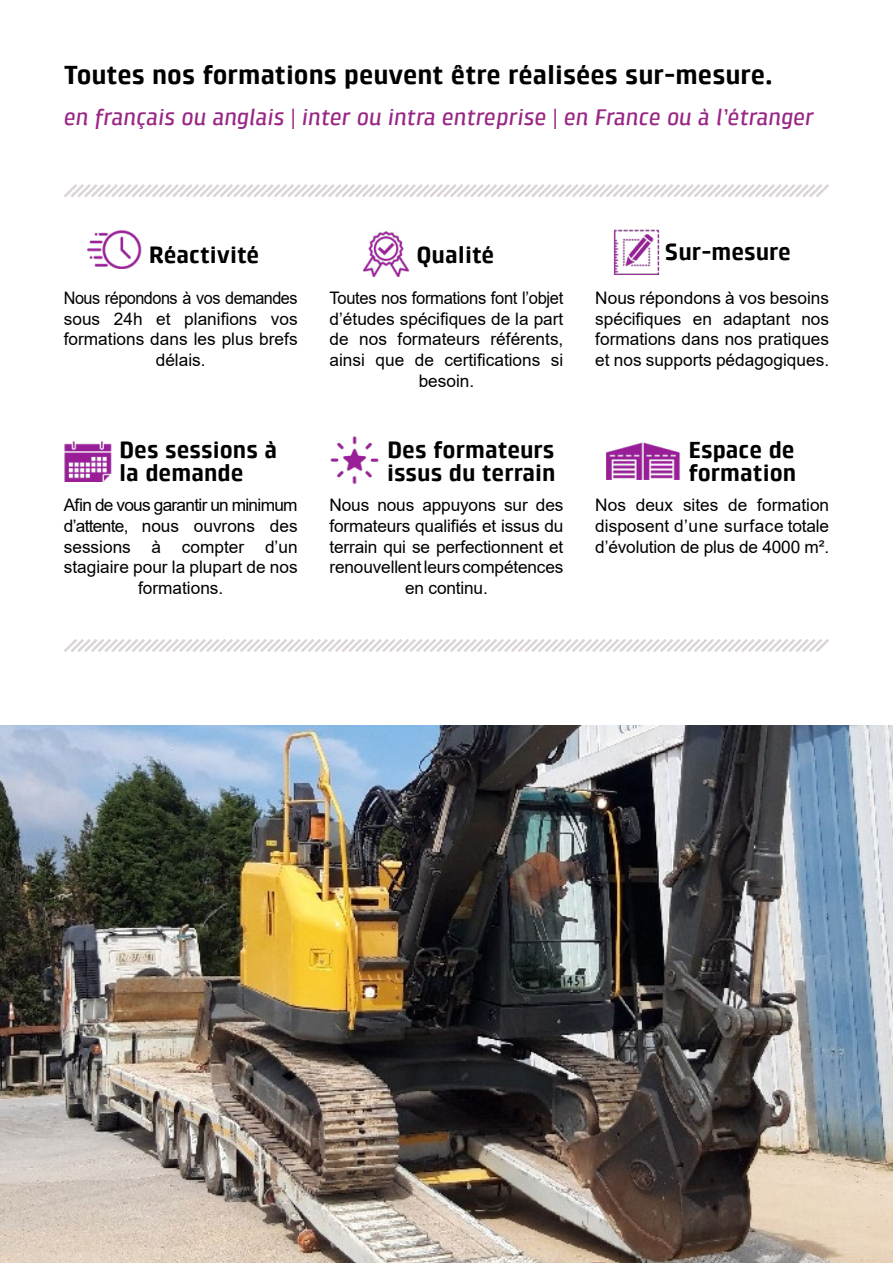
<style>
.page{position:relative;width:893px;height:1263px;background:#fff}
.page>*{position:absolute;margin:0;border:0;box-sizing:border-box;transform-origin:0 0}
.t1{font:700 27px "Klint Pro";color:#000}
.t2{font:700 24px/22.5px "Klint Pro";color:#000}
.t3{font:700 24px/22.5px "Klint Pro";color:#010202}
.t4{font:italic 500 23.25px "Klint Pro";color:#992785}
.t5{font:17.25px/20.7px "Arial";color:#000;text-align:center}
.t6{font:17.25px/20.7px "Arial";color:#000;text-align:center;scale:.96 1}
.t7{font:17.25px/20.7px "Arial";color:#000;text-align:center;scale:.94 1}
</style>
<div class="page">
<img style="left:0;top:726px;width:893px;height:537px">
<img style="left:88px;top:230px;width:53px;height:38px">
<img style="left:64px;top:441px;width:48px;height:41px">
<img style="left:606px;top:442px;width:74px;height:37px">
<img style="left:364px;top:231px;width:46px;height:45px">
<img style="left:613px;top:229px;width:47px;height:45px">
<img style="left:331px;top:436px;width:48px;height:49px">
<svg style="left:64px;top:184px;width:765px;height:13px"></svg>
<svg style="left:64px;top:639px;width:765px;height:13px"></svg>
<p class="t1" style="left:64px;top:60px;width:710px">Toutes nos formations peuvent être réalisées sur-mesure.</p>
<p class="t4" style="left:64px;top:104px;width:752px">en français ou anglais | inter ou intra entreprise | en France ou à l’étranger</p>
<p class="t2" style="left:149px;top:244px;width:112px">Réactivité</p>
<p class="t7" style="left:64px;top:287px;width:250px">Nous répondons à vos demandes sous 24h et planifions vos formations dans les plus brefs délais.</p>
<p class="t2" style="left:119px;top:439px;width:160px">Des sessions à la demande</p>
<p class="t5" style="left:64px;top:495px;width:235px">Afin de vous garantir un minimum d’attente, nous ouvrons des sessions à compter d’un stagiaire pour la plupart de nos formations.</p>
<p class="t2" style="left:416px;top:244px;width:79px">Qualité</p>
<p class="t6" style="left:330px;top:287px;width:245px">Toutes nos formations font l’objet d’études spécifiques de la part de nos formateurs référents, ainsi que de certifications si besoin.</p>
<p class="t3" style="left:387px;top:439px;width:170px">Des formateurs issus du terrain</p>
<p class="t5" style="left:330px;top:495px;width:235px">Nous nous appuyons sur des formateurs qualifiés et issus du terrain qui se perfectionnent et renouvellent leurs compétences en continu.</p>
<p class="t2" style="left:665px;top:240px;width:128px">Sur-mesure</p>
<p class="t5" style="left:595px;top:287px;width:235px;text-align:justify">Nous répondons à vos besoins spécifiques en adaptant nos formations dans nos pratiques et nos supports pédagogiques.</p>
<p class="t2" style="left:688px;top:439px;width:110px">Espace de formation</p>
<p class="t5" style="left:595px;top:495px;width:235px;text-align:justify">Nos deux sites de formation disposent d’une surface totale d’évolution de plus de 4000 m².</p>
</div>
